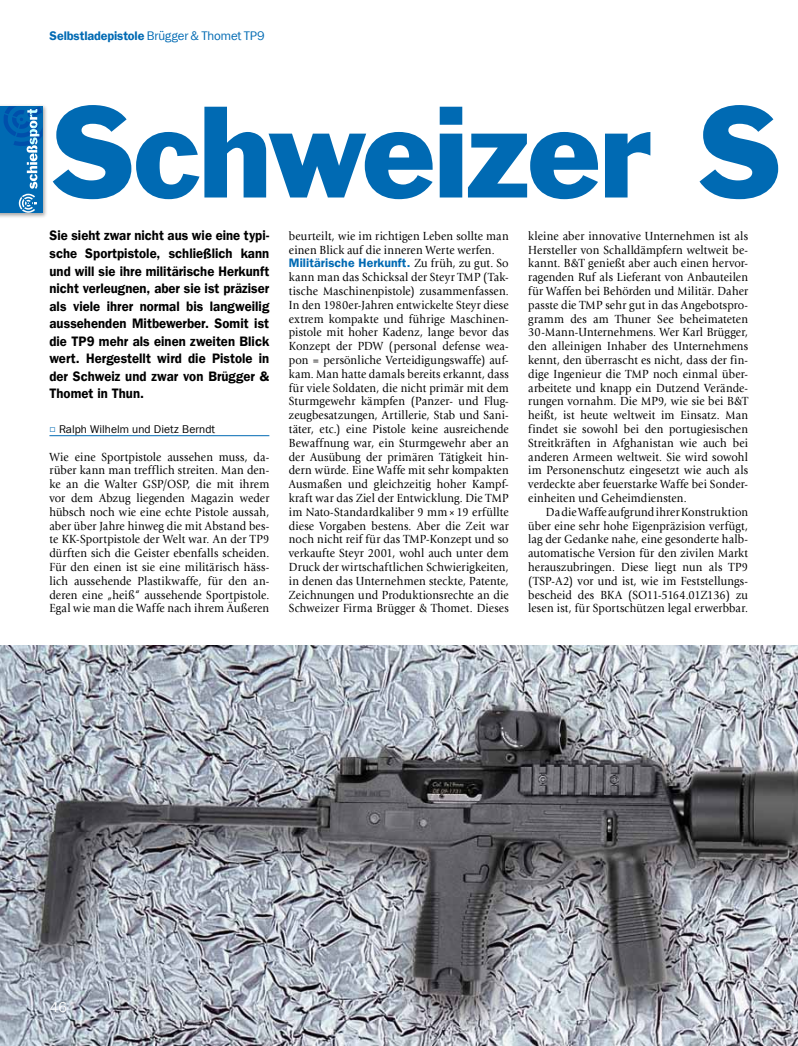
<style>
.page{position:relative;width:798px;height:1046px;background:#fff}
.page>*{position:absolute;margin:0;border:0;box-sizing:border-box;transform-origin:0 0}
.t1{font:120px "Franklin Gothic Std";letter-spacing:-.02em;color:#006ab3}
.t2{font:14.25px "Franklin Gothic LT Com";color:#fff}
.t3{font:13.75px/17.5px "Franklin Gothic LT Com Dm";color:#000;text-align:justify;scale:.95 1}
.t4{font:12.5px "Franklin Gothic LT Com Dm";letter-spacing:-.01em;color:#006ab3}
.t5{font:12.25px/13.8px "Giovanni Std";letter-spacing:.015em;color:#000;text-align:justify;scale:.92 1}
.t6{font:12.25px "Franklin Gothic LT Com Dm";letter-spacing:.005em;color:#006ab3}
.t7{font:11.25px "Franklin Gothic LT Com";letter-spacing:.005em;color:#000}
.s1{font-family:"Franklin Gothic LT Com"}
.s2{color:#006ab3}
.s3{font-family:"Giovanni Std";color:#000}
</style>
<div class="page">
<img style="left:0;top:645px;width:797px;height:400px">
<hr style="left:49px;top:435px;width:220px;height:1px;background:#006ab3">
<div style="left:0;top:104px;width:48px;height:114px;background:#000;opacity:.35"></div>
<svg style="left:42px;top:106px;width:1px;height:107px"></svg>
<div style="left:0;top:106px;width:42px;height:107px;background:#006ab3"></div>
<svg style="left:4px;top:106px;width:38px;height:107px"></svg>
<p class="t4" style="left:50px;top:29px;width:216px">Selbstladepistole <span class="s1">Brügger &amp; Thomet TP9</span></p>
<h1 class="t1" style="left:49px;top:75px;width:734px">Schweizer S</h1>
<p class="t3" style="left:49px;top:227px;width:233px">Sie sieht zwar nicht aus wie eine typi&shy;sche Sportpistole, schließlich kann und will sie ihre militärische Herkunft nicht verleugnen, aber sie ist präziser als viele ihrer normal bis langweilig aussehenden Mitbewerber. Somit ist die TP9 mehr als einen zweiten Blick wert. Hergestellt wird die Pistole in der Schweiz und zwar von Brügger &amp; Thomet in Thun.</p>
<p class="t7" style="left:49px;top:422px;width:167px"><span class="s2">▫</span> Ralph Wilhelm und Dietz Berndt</p>
<p class="t5" style="left:49px;top:450px;width:240px">Wie eine Sportpistole aussehen muss, da&shy;rüber kann man trefflich streiten. Man den&shy;ke an die Walter GSP/OSP, die mit ihrem vor dem Abzug liegenden Magazin weder hübsch noch wie eine echte Pistole aussah, aber über Jahre hinweg die mit Abstand bes&shy;te KK-Sportpistole der Welt war. An der TP9 dürften sich die Geister ebenfalls scheiden.<br>Für den einen ist sie eine militärisch häss&shy;lich aussehende Plastikwaffe, für den an&shy;deren eine „heiß“ aussehende Sportpistole.<br>Egal wie man die Waffe nach ihrem Äußeren</p>
<p class="t5" style="left:289px;top:229px;width:240px">beurteilt, wie im richtigen Leben sollte man einen Blick auf die inneren Werte werfen.</p>
<p class="t6" style="left:289px;top:256px;width:221px">Militärische Herkunft. <span class="s3">Zu früh, zu gut. So</span></p>
<p class="t5" style="left:289px;top:270px;width:240px">kann man das Schicksal der Steyr TMP (Tak&shy;tische Maschinenpistole) zusammenfassen.<br>In den 1980er-Jahren entwickelte Steyr diese extrem kompakte und führige Maschinen&shy;pistole mit hoher Kadenz, lange bevor das Konzept der PDW (personal defense wea&shy;pon = persönliche Verteidigungswaffe) auf&shy;kam. Man hatte damals bereits erkannt, dass für viele Soldaten, die nicht primär mit dem Sturmgewehr kämpfen (Panzer- und Flug&shy;zeugbesatzungen, Artillerie, Stab und Sani&shy;täter, etc.) eine Pistole keine ausreichende Bewaffnung war, ein Sturmgewehr aber an der Ausübung der primären Tätigkeit hin&shy;dern würde. Eine Waffe mit sehr kompakten Ausmaßen und gleichzeitig hoher Kampf&shy;kraft war das Ziel der Entwicklung. Die TMP im Nato-Standardkaliber 9 mm×19 erfüllte diese Vorgaben bestens. Aber die Zeit war noch nicht reif für das TMP-Konzept und so verkaufte Steyr 2001, wohl auch unter dem Druck der wirtschaftlichen Schwierigkeiten, in denen das Unternehmen steckte, Patente, Zeichnungen und Produktionsrechte an die Schweizer Firma Brügger &amp; Thomet. Dieses</p>
<p class="t5" style="left:528px;top:229px;width:240px">kleine aber innovative Unternehmen ist als Hersteller von Schalldämpfern weltweit be&shy;kannt. B&amp;T genießt aber auch einen hervor&shy;ragenden Ruf als Lieferant von Anbauteilen für Waffen bei Behörden und Militär. Daher passte die TMP sehr gut in das Angebotspro&shy;gramm des am Thuner See beheimateten 30-Mann-Unternehmens. Wer Karl Brügger, den alleinigen Inhaber des Unternehmens kennt, den überrascht es nicht, dass der fin&shy;dige Ingenieur die TMP noch einmal über&shy;arbeitete und knapp ein Dutzend Verände&shy;rungen vornahm. Die MP9, wie sie bei B&amp;T heißt, ist heute weltweit im Einsatz. Man findet sie sowohl bei den portugiesischen Streitkräften in Afghanistan wie auch bei anderen Armeen weltweit. Sie wird sowohl im Personenschutz eingesetzt wie auch als verdeckte aber feuerstarke Waffe bei Sonder&shy;einheiten und Geheimdiensten.</p>
<p class="t5" style="left:528px;top:505px;width:240px;text-indent:18px">Da die Waffe aufgrund ihrer Konstruktion über eine sehr hohe Eigenpräzision verfügt, lag der Gedanke nahe, eine gesonderte halb&shy;automatische Version für den zivilen Markt herauszubringen. Diese liegt nun als TP9 (TSP-A2) vor und ist, wie im Feststellungs&shy;bescheid des BKA (SO11-5164.01Z136) zu lesen ist, für Sportschützen legal erwerbbar.</p>
<p class="t2" style="left:50px;top:999px;width:19px">46</p>
</div>
